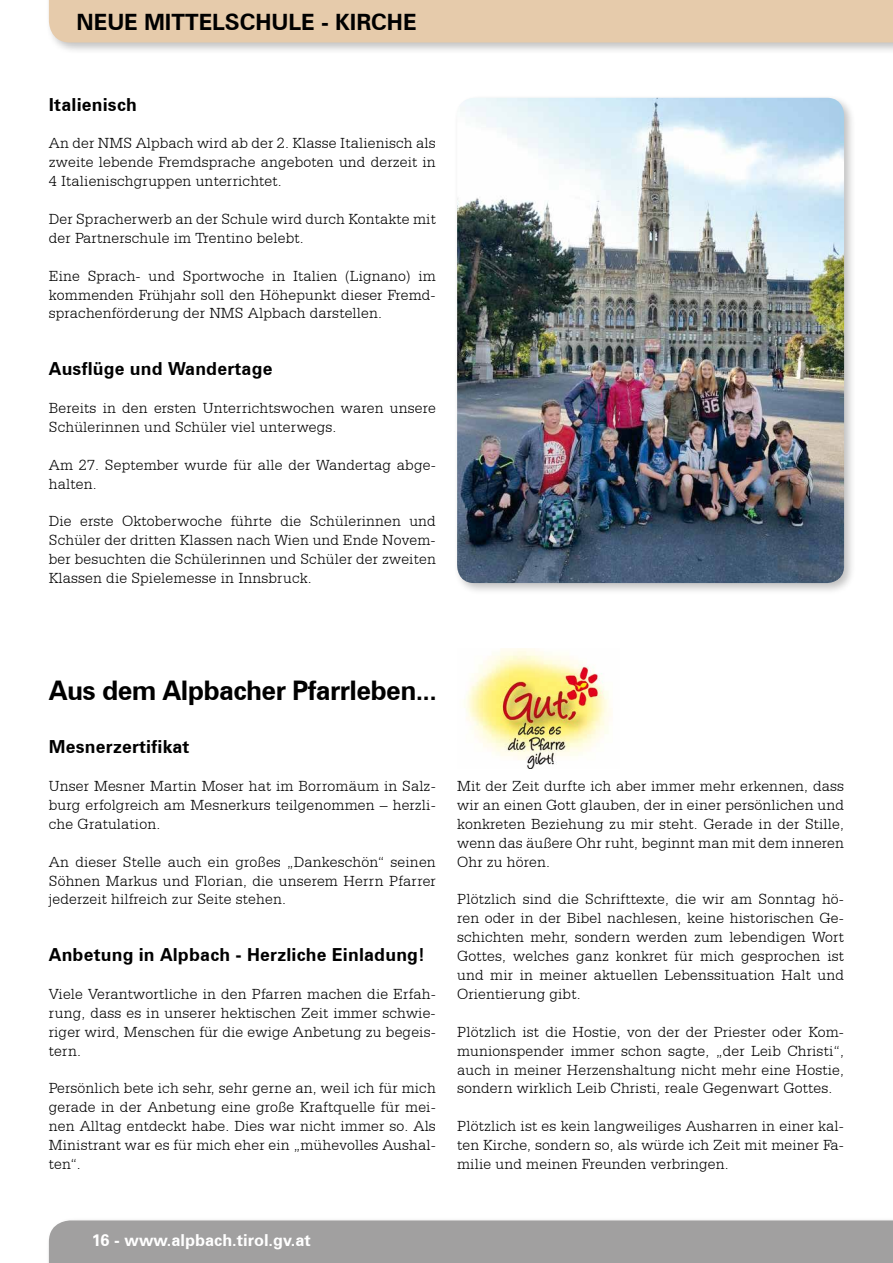
<style>
.page{position:relative;width:893px;height:1263px;background:#fff}
.page>*{position:absolute;margin:0;border:0;box-sizing:border-box;transform-origin:0 0}
.t1{font:700 27px "Zurich BT";letter-spacing:-.025em;color:#000}
.t2{font:700 22.5px "Zurich BT";color:#000}
.t3{font:700 18px "Zurich BT";letter-spacing:.01em;color:#000}
.t4{font:700 16.5px "Zurich BT";color:#fff}
.t5{font:300 15.75px/18.9px "Serifa BT";letter-spacing:.01em;color:#000;text-align:justify}
</style>
<div class="page">
<div style="left:49px;top:1220px;width:844px;height:43px;background:#a1a0a0"></div>
<div style="left:45px;top:0;width:848px;height:55px;background:#000;opacity:.25"></div>
<div style="left:49px;top:0;width:844px;height:43px;background:#e6cbab"></div>
<img style="left:464px;top:649px;width:148px;height:119px">
<div style="left:453px;top:94px;width:403px;height:501px;background:#000;opacity:.25"></div>
<img style="left:457px;top:98px;width:387px;height:485px">
<h2 class="t2" style="left:77px;top:8px;width:341px">NEUE MITTELSCHULE - KIRCHE</h2>
<p class="t3" style="left:49px;top:93px;width:90px">Italienisch</p>
<p class="t5" style="left:49px;top:134px;width:388px">An der NMS Alpbach wird ab der 2. Klasse Italienisch als zweite lebende Fremdsprache angeboten und derzeit in 4 Italienischgruppen unterrichtet.</p>
<p class="t5" style="left:49px;top:209px;width:388px">Der Spracherwerb an der Schule wird durch Kontakte mit der Partnerschule im Trentino belebt.</p>
<p class="t5" style="left:49px;top:266px;width:388px">Eine Sprach- und Sportwoche in Italien (Lignano) im kommenden Frühjahr soll den Höhepunkt dieser Fremd&shy;sprachenförderung der NMS Alpbach darstellen.</p>
<p class="t3" style="left:49px;top:358px;width:225px">Ausflüge und Wandertage</p>
<p class="t5" style="left:49px;top:398px;width:388px">Bereits in den ersten Unterrichtswochen waren unsere<br>Schülerinnen und Schüler viel unterwegs.</p>
<p class="t5" style="left:49px;top:455px;width:388px">Am 27. September wurde für alle der Wandertag abge&shy;halten.</p>
<p class="t5" style="left:49px;top:512px;width:388px">Die erste Oktoberwoche führte die Schülerinnen und Schüler der dritten Klassen nach Wien und Ende Novem&shy;ber besuchten die Schülerinnen und Schüler der zweiten Klassen die Spielemesse in Innsbruck.</p>
<h1 class="t1" style="left:49px;top:674px;width:389px">Aus dem Alpbacher Pfarrleben...</h1>
<p class="t3" style="left:49px;top:736px;width:142px">Mesnerzertifikat</p>
<p class="t5" style="left:49px;top:776px;width:388px">Unser Mesner Martin Moser hat im Borromäum in Salz&shy;burg erfolgreich am Mesnerkurs teilgenommen – herzli&shy;che Gratulation.</p>
<p class="t5" style="left:49px;top:852px;width:388px">An dieser Stelle auch ein großes „Dankeschön“ seinen Söhnen Markus und Florian, die unserem Herrn Pfarrer jederzeit hilfreich zur Seite stehen.</p>
<p class="t3" style="left:49px;top:944px;width:378px">Anbetung in Alpbach - Herzliche Einladung!</p>
<p class="t5" style="left:49px;top:984px;width:388px">Viele Verantwortliche in den Pfarren machen die Erfah&shy;rung, dass es in unserer hektischen Zeit immer schwie&shy;riger wird, Menschen für die ewige Anbetung zu begeis&shy;tern.</p>
<p class="t5" style="left:49px;top:1079px;width:388px">Persönlich bete ich sehr, sehr gerne an, weil ich für mich gerade in der Anbetung eine große Kraftquelle für mei&shy;nen Alltag entdeckt habe. Dies war nicht immer so. Als Ministrant war es für mich eher ein „mühevolles Aushal&shy;ten“.</p>
<p class="t5" style="left:457px;top:776px;width:388px">Mit der Zeit durfte ich aber immer mehr erkennen, dass wir an einen Gott glauben, der in einer persönlichen und konkreten Beziehung zu mir steht. Gerade in der Stille, wenn das äußere Ohr ruht, beginnt man mit dem inneren Ohr zu hören.</p>
<p class="t5" style="left:457px;top:890px;width:388px">Plötzlich sind die Schrifttexte, die wir am Sonntag hö&shy;ren oder in der Bibel nachlesen, keine historischen Ge&shy;schichten mehr, sondern werden zum lebendigen Wort Gottes, welches ganz konkret für mich gesprochen ist und mir in meiner aktuellen Lebenssituation Halt und Orientierung gibt.</p>
<p class="t5" style="left:457px;top:1022px;width:388px">Plötzlich ist die Hostie, von der der Priester oder Kom&shy;munionspender immer schon sagte, „der Leib Christi“, auch in meiner Herzenshaltung nicht mehr eine Hostie, sondern wirklich Leib Christi, reale Gegenwart Gottes.</p>
<p class="t5" style="left:457px;top:1116px;width:388px">Plötzlich ist es kein langweiliges Ausharren in einer kal&shy;ten Kirche, sondern so, als würde ich Zeit mit meiner Fa&shy;milie und meinen Freunden verbringen.</p>
<p class="t4" style="left:91px;top:1230px;width:221px">16 - www.alpbach.tirol.gv.at</p>
</div>
